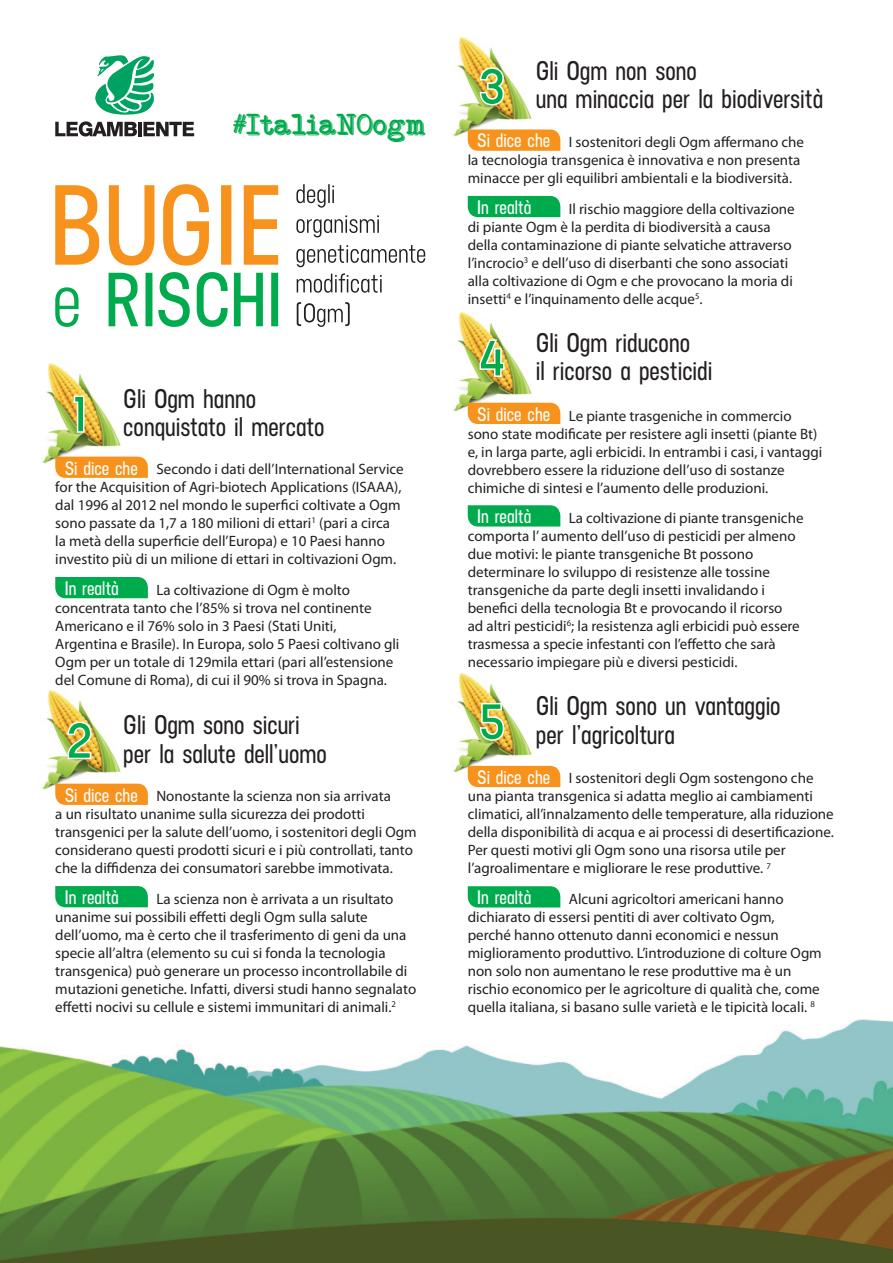
<style>
.page{position:relative;width:893px;height:1263px;background:#fff}
.page>*{position:absolute;margin:0;border:0;box-sizing:border-box;transform-origin:0 0}
.t1{font:600 51.9px "Neusa";color:#00ab4d}
.t2{font:600 27px "Neusa";color:#231f20}
.t3{font:600 19.5px "Neusa";color:#fff}
.t4{font:15px/18px "Myriad Pro";color:#231f20}
</style>
<div class="page">
<img style="left:0;top:1019px;width:893px;height:244px">
<img style="left:452px;top:38px;width:101px;height:99px">
<img style="left:452px;top:312px;width:100px;height:99px">
<img style="left:452px;top:673px;width:100px;height:99px">
<img style="left:41px;top:690px;width:50px;height:99px">
<img style="left:41px;top:364px;width:99px;height:99px">
<svg style="left:55px;top:55px;width:139px;height:81px"></svg>
<svg style="left:478px;top:38px;width:28px;height:69px"></svg>
<div style="left:468px;top:130px;width:92px;height:21px;background:#f7931d"></div>
<div style="left:468px;top:196px;width:92px;height:21px;background:#00ab4d"></div>
<svg style="left:478px;top:338px;width:28px;height:40px"></svg>
<div style="left:468px;top:403px;width:92px;height:21px;background:#f7931d"></div>
<div style="left:468px;top:505px;width:92px;height:21px;background:#00ab4d"></div>
<svg style="left:55px;top:457px;width:93px;height:21px;background:#f79624"></svg>
<div style="left:55px;top:577px;width:93px;height:21px;background:#00ab4d"></div>
<svg style="left:72px;top:394px;width:14px;height:40px"></svg>
<svg style="left:55px;top:886px;width:93px;height:21px;background:#07ad52"></svg>
<img style="left:55px;top:720px;width:93px;height:85px">
<svg style="left:478px;top:673px;width:28px;height:69px"></svg>
<div style="left:468px;top:766px;width:92px;height:21px;background:#f7931d"></div>
<div style="left:468px;top:886px;width:92px;height:21px;background:#00ab4d"></div>
<svg style="left:297px;top:302px;width:53px;height:25px"></svg>
<svg style="left:297px;top:273px;width:85px;height:20px"></svg>
<svg style="left:296px;top:245px;width:129px;height:22px"></svg>
<svg style="left:296px;top:215px;width:83px;height:22px"></svg>
<svg style="left:296px;top:184px;width:38px;height:24px"></svg>
<svg style="left:55px;top:184px;width:223px;height:82px"></svg>
<svg style="left:55px;top:272px;width:223px;height:55px"></svg>
<p class="t1" style="left:74px;top:380px;width:13px">1</p>
<p class="t2" style="left:123px;top:381px;width:134px">Gli Ogm hanno</p>
<p class="t2" style="left:123px;top:409px;width:203px">conquistato il mercato</p>
<p class="t3" style="left:65px;top:455px;width:74px">Si dice che</p>
<p class="t4" style="left:55px;top:460px;width:350px;text-indent:101px">Secondo i dati dell’International Service for the Acquisition of Agri-biotech Applications (ISAAA), dal 1996 al 2012 nel mondo le superfici coltivate a Ogm sono passate da 1,7 a 180 milioni di ettari<sup>1</sup> (pari a circa la metà della superficie dell’Europa) e 10 Paesi hanno investito più di un milione di ettari in coltivazioni Ogm.</p>
<p class="t3" style="left:65px;top:576px;width:56px">In realtà</p>
<p class="t4" style="left:55px;top:580px;width:346px;text-indent:101px">La coltivazione di Ogm è molto concentrata tanto che l’85% si trova nel continente Americano e il 76% solo in 3 Paesi (Stati Uniti, Argentina e Brasile). In Europa, solo 5 Paesi coltivano gli Ogm per un totale di 129mila ettari (pari all’estensione del Comune di Roma), di cui il 90% si trova in Spagna.</p>
<p class="t1" style="left:67px;top:706px;width:26px">2</p>
<p class="t2" style="left:123px;top:707px;width:178px">Gli Ogm sono sicuri</p>
<p class="t2" style="left:123px;top:736px;width:205px">per la salute dell’uomo</p>
<p class="t3" style="left:65px;top:782px;width:74px">Si dice che</p>
<p class="t4" style="left:55px;top:787px;width:363px;text-indent:101px">Nonostante la scienza non sia arrivata<br>a un risultato unanime sulla sicurezza dei prodotti transgenici per la salute dell’uomo, i sostenitori degli Ogm considerano questi prodotti sicuri e i più controllati, tanto che la diffidenza dei consumatori sarebbe immotivata.</p>
<p class="t3" style="left:65px;top:885px;width:56px">In realtà</p>
<p class="t4" style="left:55px;top:889px;width:362px;text-indent:101px">La scienza non è arrivata a un risultato unanime sui possibili effetti degli Ogm sulla salute dell’uomo, ma è certo che il trasferimento di geni da una specie all’altra (elemento su cui si fonda la tecnologia transgenica) può generare un processo incontrollabile di mutazioni genetiche. Infatti, diversi studi hanno segnalato effetti nocivi su cellule e sistemi immunitari di animali.<sup>2</sup></p>
<p class="t2" style="left:536px;top:53px;width:163px">Gli Ogm non sono</p>
<p class="t1" style="left:480px;top:52px;width:26px">3</p>
<p class="t2" style="left:536px;top:82px;width:289px">una minaccia per la biodiversità</p>
<p class="t4" style="left:468px;top:133px;width:338px;text-indent:101px">I sostenitori degli Ogm affermano che la tecnologia transgenica è innovativa e non presenta minacce per gli equilibri ambientali e la biodiversità.</p>
<p class="t3" style="left:477px;top:128px;width:74px">Si dice che</p>
<p class="t3" style="left:477px;top:195px;width:56px">In realtà</p>
<p class="t4" style="left:468px;top:199px;width:328px;text-indent:101px">Il rischio maggiore della coltivazione di piante Ogm è la perdita di biodiversità a causa della contaminazione di piante selvatiche attraverso l’incrocio<sup>3</sup> e dell’uso di diserbanti che sono associati alla coltivazione di Ogm e che provocano la moria di insetti<sup>4</sup> e l’inquinamento delle acque<sup>5</sup>.</p>
<p class="t2" style="left:536px;top:325px;width:156px">Gli Ogm riducono</p>
<p class="t1" style="left:479px;top:324px;width:27px">4</p>
<p class="t2" style="left:536px;top:354px;width:178px">il ricorso a pesticidi</p>
<p class="t4" style="left:468px;top:406px;width:356px;text-indent:101px">Le piante trasgeniche in commercio sono state modificate per resistere agli insetti (piante Bt) e, in larga parte, agli erbicidi. In entrambi i casi, i vantaggi dovrebbero essere la riduzione dell’uso di sostanze chimiche di sintesi e l’aumento delle produzioni.</p>
<p class="t3" style="left:477px;top:401px;width:74px">Si dice che</p>
<p class="t3" style="left:477px;top:504px;width:56px">In realtà</p>
<p class="t4" style="left:468px;top:508px;width:337px;text-indent:101px">La coltivazione di piante transgeniche comporta l’ aumento dell’uso di pesticidi per almeno due motivi: le piante transgeniche Bt possono determinare lo sviluppo di resistenze alle tossine transgeniche da parte degli insetti invalidando i benefici della tecnologia Bt e provocando il ricorso<br>ad altri pesticidi<sup>6</sup>; la resistenza agli erbicidi può essere trasmessa a specie infestanti con l’effetto che sarà necessario impiegare più e diversi pesticidi.</p>
<p class="t2" style="left:536px;top:688px;width:246px">Gli Ogm sono un vantaggio</p>
<p class="t1" style="left:480px;top:687px;width:26px">5</p>
<p class="t2" style="left:536px;top:717px;width:141px">per l’agricoltura</p>
<p class="t4" style="left:468px;top:769px;width:368px;text-indent:101px">I sostenitori degli Ogm sostengono che una pianta transgenica si adatta meglio ai cambiamenti climatici, all’innalzamento delle temperature, alla riduzione della disponibilità di acqua e ai processi di desertificazione.<br>Per questi motivi gli Ogm sono una risorsa utile per l’agroalimentare e migliorare le rese produttive. <sup>7</sup></p>
<p class="t3" style="left:477px;top:764px;width:74px">Si dice che</p>
<p class="t3" style="left:477px;top:885px;width:56px">In realtà</p>
<p class="t4" style="left:468px;top:889px;width:356px;text-indent:101px">Alcuni agricoltori americani hanno dichiarato di essersi pentiti di aver coltivato Ogm,<br>perché hanno ottenuto danni economici e nessun miglioramento produttivo. L’introduzione di colture Ogm non solo non aumentano le rese produttive ma è un rischio economico per le agricolture di qualità che, come quella italiana, si basano sulle varietà e le tipicità locali. <sup>8</sup></p>
</div>
